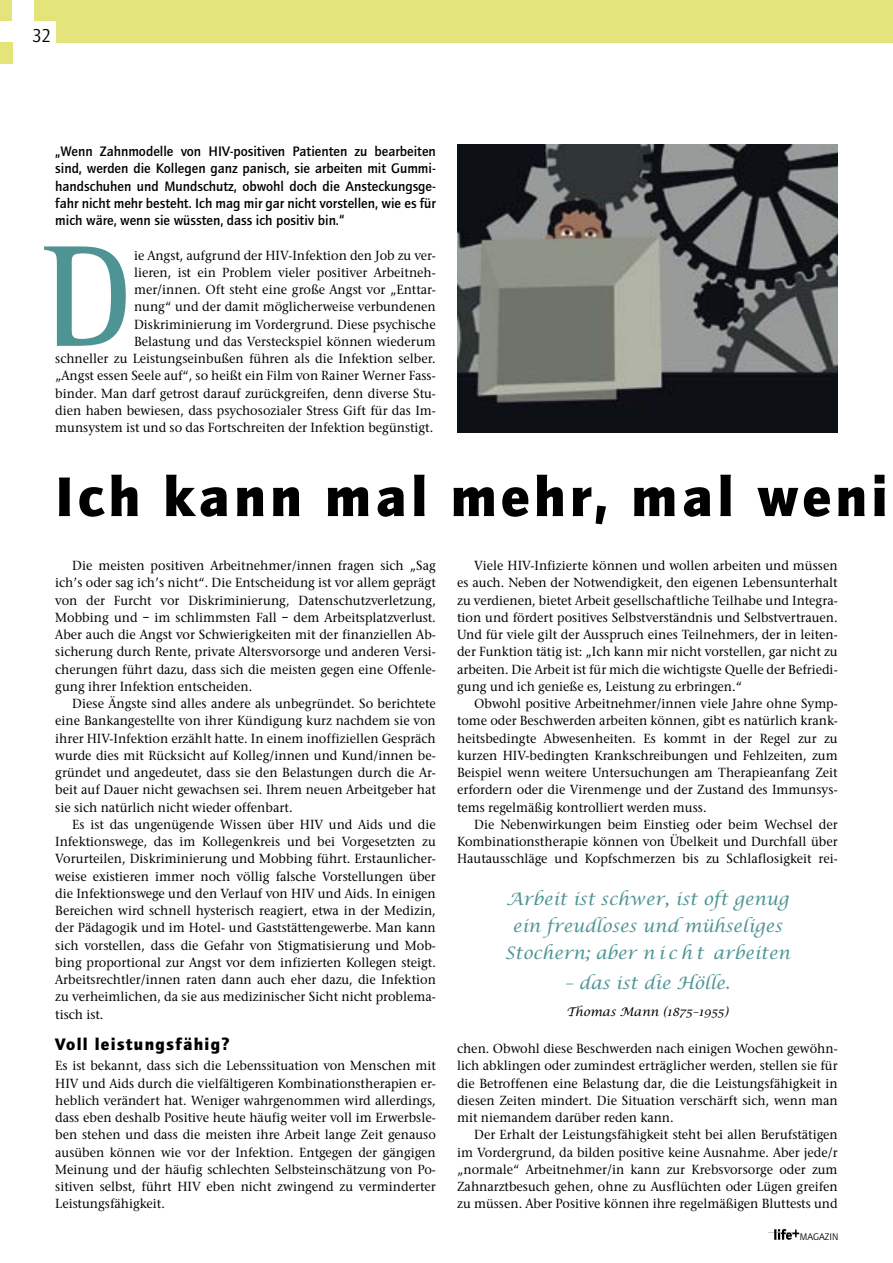
<style>
.page{position:relative;width:893px;height:1263px;background:#fff}
.page>*{position:absolute;margin:0;border:0;box-sizing:border-box;transform-origin:0 0}
.t1{font:700 147.6px "AT Rotis Semi Serif";color:#4f9495;scale:.91 1}
.t2{font:900 57.75px "Quay Sans";letter-spacing:.075em;color:#000}
.t3{font:19.2px "Quay Sans";color:#000;scale:.95 1}
.t4{font:italic 17.25px/27px "Lucida Calligraphy";color:#4f9495;text-align:center}
.t5{font:900 17.25px "Quay Sans";letter-spacing:.075em;color:#000}
.t6{font:500 14.25px/17.2px "Quay Sans";color:#000;text-align:justify}
.t7{font:500 13.8px/17.2px "Stone Serif";color:#000;text-align:justify;scale:.95 1}
.t8{font:italic 12px "Lucida Calligraphy";color:#000}
.t9{font:9.9px "Quay Sans";color:#000}
</style>
<div class="page">
<img style="left:768px;top:1229px;width:31px;height:11px">
<img style="left:457px;top:145px;width:381px;height:287px">
<div style="left:0;top:0;width:893px;height:43px;background:#e3e47a"></div>
<div style="left:0;top:21px;width:55px;height:22px;background:#fff"></div>
<div style="left:13px;top:0;width:21px;height:64px;background:#fff"></div>
<div style="left:0;top:43px;width:13px;height:21px;background:#e3e47a"></div>
<h3 class="t3" style="left:32px;top:25px;width:21px">32</h3>
<p class="t6" style="left:55px;top:143px;width:382px">„Wenn Zahnmodelle von HIV-positiven Patienten zu bearbeiten sind, werden die Kollegen ganz panisch, sie arbeiten mit Gummi&shy;handschuhen und Mundschutz, obwohl doch die Ansteckungsge&shy;fahr nicht mehr besteht. Ich mag mir gar nicht vorstellen, wie es für mich wäre, wenn sie wüssten, dass ich positiv bin.“</p>
<h1 class="t1" style="left:45px;top:208px;width:98px">D</h1>
<p class="t7" style="left:55px;top:246px;width:402px;text-align:right">ie Angst, aufgrund der HIV-Infektion den Job zu ver-<br>lieren, ist ein Problem vieler positiver Arbeitneh-<br>mer/innen. Oft steht eine große Angst vor „Enttar-<br>nung“ und der damit möglicherweise verbundenen Diskriminierung im Vordergrund. Diese psychische<br>Belastung und das Versteckspiel können wiederum<br>schneller zu Leistungseinbußen führen als die Infektion selber. „Angst essen Seele auf“, so heißt ein Film von Rainer Werner Fass&shy;binder. Man darf getrost darauf zurückgreifen, denn diverse Stu&shy;dien haben bewiesen, dass psychosozialer Stress Gift für das Im&shy;munsystem ist und so das Fortschreiten der Infektion begünstigt.</p>
<h2 class="t2" style="left:55px;top:463px;width:834px">Ich kann mal mehr, mal weni</h2>
<p class="t7" style="left:55px;top:557px;width:402px;text-indent:17px">Die meisten positiven Arbeitnehmer/innen fragen sich „Sag ich’s oder sag ich’s nicht“. Die Entscheidung ist vor allem geprägt von der Furcht vor Diskriminierung, Datenschutzverletzung, Mobbing und – im schlimmsten Fall – dem Arbeitsplatzverlust.<br>Aber auch die Angst vor Schwierigkeiten mit der finanziellen Ab&shy;sicherung durch Rente, private Altersvorsorge und anderen Versi&shy;cherungen führt dazu, dass sich die meisten gegen eine Offenle&shy;gung ihrer Infektion entscheiden.</p>
<p class="t7" style="left:55px;top:695px;width:402px;text-indent:17px">Diese Ängste sind alles andere als unbegründet. So berichtete eine Bankangestellte von ihrer Kündigung kurz nachdem sie von ihrer HIV-Infektion erzählt hatte. In einem inoffiziellen Gespräch wurde dies mit Rücksicht auf Kolleg/innen und Kund/innen be&shy;gründet und angedeutet, dass sie den Belastungen durch die Ar&shy;beit auf Dauer nicht gewachsen sei. Ihrem neuen Arbeitgeber hat sie sich natürlich nicht wieder offenbart.</p>
<p class="t7" style="left:55px;top:816px;width:402px;text-indent:17px">Es ist das ungenügende Wissen über HIV und Aids und die Infektionswege, das im Kollegenkreis und bei Vorgesetzten zu Vorurteilen, Diskriminierung und Mobbing führt. Erstaunlicher&shy;weise existieren immer noch völlig falsche Vorstellungen über die Infektionswege und den Verlauf von HIV und Aids. In einigen Bereichen wird schnell hysterisch reagiert, etwa in der Medizin, der Pädagogik und im Hotel- und Gaststättengewerbe. Man kann sich vorstellen, dass die Gefahr von Stigmatisierung und Mob&shy;bing proportional zur Angst vor dem infizierten Kollegen steigt.<br>Arbeitsrechtler/innen raten dann auch eher dazu, die Infektion zu verheimlichen, da sie aus medizinischer Sicht nicht problema&shy;tisch ist.</p>
<p class="t5" style="left:55px;top:1034px;width:176px">Voll leistungsfähig?</p>
<p class="t7" style="left:55px;top:1057px;width:402px">Es ist bekannt, dass sich die Lebenssituation von Menschen mit HIV und Aids durch die vielfältigeren Kombinationstherapien er&shy;heblich verändert hat. Weniger wahrgenommen wird allerdings, dass eben deshalb Positive heute häufig weiter voll im Erwerbsle&shy;ben stehen und dass die meisten ihre Arbeit lange Zeit genauso ausüben können wie vor der Infektion. Entgegen der gängigen Meinung und der häufig schlechten Selbsteinschätzung von Po&shy;sitiven selbst, führt HIV eben nicht zwingend zu verminderter Leistungsfähigkeit.</p>
<p class="t7" style="left:457px;top:557px;width:402px;text-indent:17px">Viele HIV-Infizierte können und wollen arbeiten und müssen es auch. Neben der Notwendigkeit, den eigenen Lebensunterhalt zu verdienen, bietet Arbeit gesellschaftliche Teilhabe und Integra&shy;tion und fördert positives Selbstverständnis und Selbstvertrauen.<br>Und für viele gilt der Ausspruch eines Teilnehmers, der in leiten&shy;der Funktion tätig ist: „Ich kann mir nicht vorstellen, gar nicht zu arbeiten. Die Arbeit ist für mich die wichtigste Quelle der Befriedi&shy;gung und ich genieße es, Leistung zu erbringen.“</p>
<p class="t7" style="left:457px;top:695px;width:402px;text-indent:17px">Obwohl positive Arbeitnehmer/innen viele Jahre ohne Symp&shy;tome oder Beschwerden arbeiten können, gibt es natürlich krank&shy;heitsbedingte Abwesenheiten. Es kommt in der Regel zur zu kurzen HIV-bedingten Krankschreibungen und Fehlzeiten, zum Beispiel wenn weitere Untersuchungen am Therapieanfang Zeit erfordern oder die Virenmenge und der Zustand des Immunsys&shy;tems regelmäßig kontrolliert werden muss.</p>
<p class="t7" style="left:457px;top:816px;width:402px;text-indent:17px">Die Nebenwirkungen beim Einstieg oder beim Wechsel der Kombinationstherapie können von Übelkeit und Durchfall über Hautausschläge und Kopfschmerzen bis zu Schlaflosigkeit rei-</p>
<p class="t4" style="left:505px;top:886px;width:287px">Arbeit ist schwer, ist oft genug ein freudloses und mühseliges<br>Stochern; aber n i c h t arbeiten</p>
<p class="t4" style="left:565px;top:970px;width:167px">– das ist die Hölle.</p>
<p class="t8" style="left:566px;top:1005px;width:163px">Thomas Mann (1875–1955)</p>
<p class="t7" style="left:457px;top:1040px;width:402px">chen. Obwohl diese Beschwerden nach einigen Wochen gewöhn&shy;lich abklingen oder zumindest erträglicher werden, stellen sie für die Betroffenen eine Belastung dar, die die Leistungsfähigkeit in diesen Zeiten mindert. Die Situation verschärft sich, wenn man mit niemandem darüber reden kann.</p>
<p class="t7" style="left:457px;top:1126px;width:402px;text-indent:17px">Der Erhalt der Leistungsfähigkeit steht bei allen Berufstätigen im Vordergrund, da bilden positive keine Ausnahme. Aber jede/r „normale“ Arbeitnehmer/in kann zur Krebsvorsorge oder zum Zahnarztbesuch gehen, ohne zu Ausflüchten oder Lügen greifen zu müssen. Aber Positive können ihre regelmäßigen Bluttests und</p>
<p class="t9" style="left:800px;top:1231px;width:40px">MAGAZIN</p>
</div>
